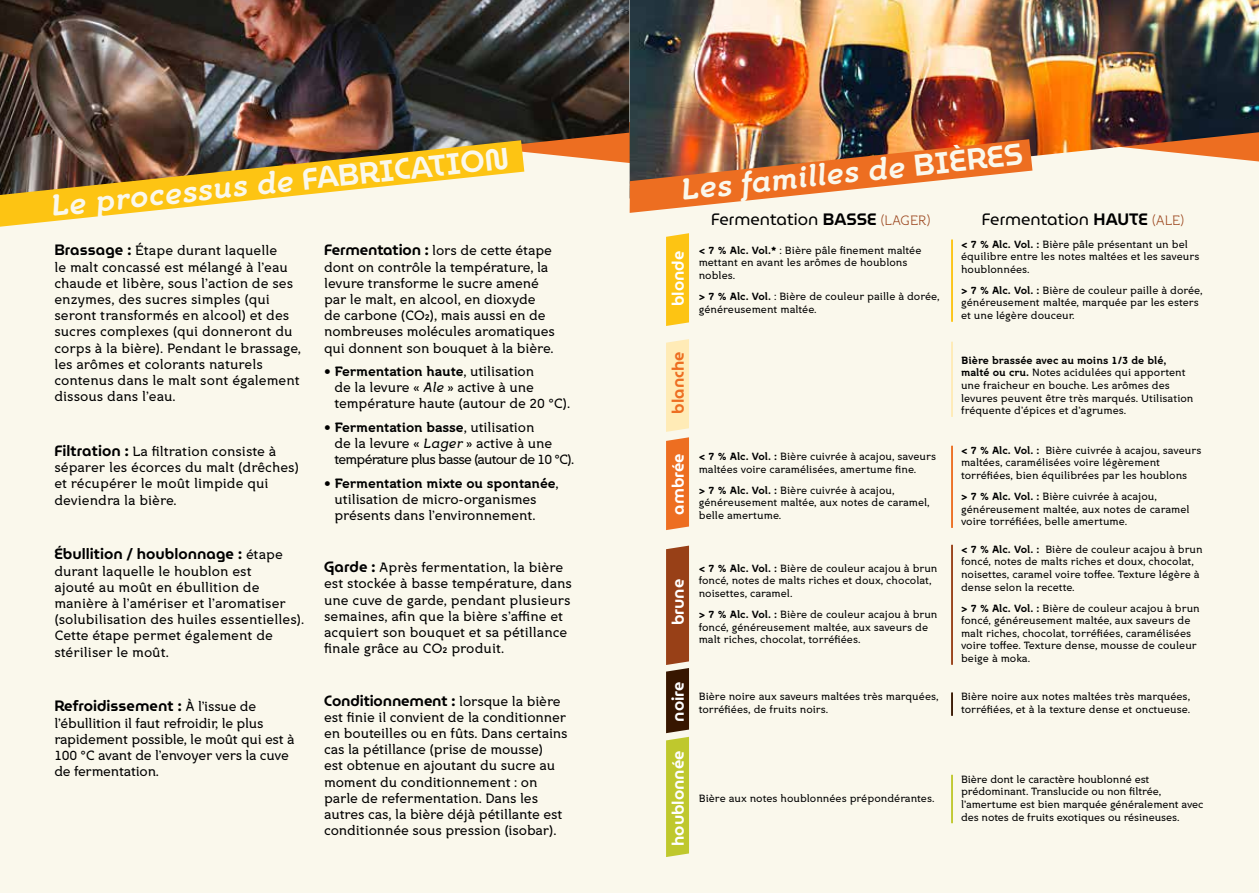
<style>
.page{position:relative;width:1259px;height:893px;background:#fff}
.page>*{position:absolute;margin:0;border:0;box-sizing:border-box;transform-origin:0 0}
.t1{font:italic 700 30px "Croog Pro";color:#faf8ec}
.t2{font:600 16.5px "Museo Moderno";color:#000}
.t3{font:600 16.5px "Museo Moderno";color:#fff}
.t4{font:600 16.5px "Museo Moderno";color:#ed6e21}
.t5{font:600 15px "Museo Moderno";color:#000}
.t6{font:13.5px/16.2px "Croog Pro";letter-spacing:-.01em;color:#000}
.t7{font:13.5px/16.2px "Croog Pro";letter-spacing:-.06em;color:#000}
.t8{font:10.5px/12.6px "Croog Pro";color:#000}
.s1{font-family:"Museo Moderno";font-weight:600;font-style:normal}
.s2{font-family:"Croog Pro";font-weight:300;font-size:13.5px;color:#984017}
.s3{font-weight:700}
.s4{font-family:"Museo Moderno";font-weight:600;font-size:15px}
.s5{font-style:italic}
.s6{font-family:"Croog Pro";font-weight:400;font-size:13.5px}
</style>
<div class="page">
<div style="left:0;top:0;width:629px;height:893px;background:#faf8ec"></div>
<div style="left:629px;top:0;width:630px;height:893px;background:#faf8ec"></div>
<img style="left:0;top:0;width:1259px;height:171px">
<img style="left:0;top:140px;width:474px;height:87px">
<svg style="left:1118px;top:115px;width:141px;height:46px;background:#835742"></svg>
<img style="left:474px;top:106px;width:558px;height:107px">
<svg style="left:666px;top:233px;width:23px;height:93px;background:#fcc61c"></svg>
<svg style="left:666px;top:339px;width:23px;height:191px;background:#f6b174"></svg>
<svg style="left:666px;top:546px;width:23px;height:311px;background:#997526"></svg>
<hr style="left:951px;top:240px;width:1px;height:82px;background:#fdc413">
<hr style="left:951px;top:342px;width:1px;height:75px;background:#ffebb6">
<hr style="left:951px;top:446px;width:1px;height:82px;background:#ed6e21">
<hr style="left:951px;top:545px;width:1px;height:120px;background:#984017">
<hr style="left:951px;top:775px;width:1px;height:48px;background:#bfc82d">
<svg style="left:951px;top:693px;width:1px;height:23px"></svg>
<h1 class="t1" style="left:48px;top:187px;width:463px;rotate:-6deg">Le processus de <span class="s1">FABRICATION</span></h1>
<h1 class="t1" style="left:678px;top:171px;width:346px;rotate:-6deg">Les familles de <span class="s1">BIÈRES</span></h1>
<h2 class="t2" style="left:711px;top:207px;width:221px">Fermentation BASSE <span class="s2">(LAGER)</span></h2>
<h2 class="t2" style="left:981px;top:207px;width:204px">Fermentation HAUTE <span class="s2">(ALE)</span></h2>
<p class="t8" style="left:699px;top:244px;width:224px"><span class="s3">&lt; 7 % Alc. Vol.*</span> : Bière pâle finement maltée mettant en avant les arômes de houblons nobles.</p>
<p class="t8" style="left:699px;top:290px;width:242px"><span class="s3">&gt; 7 % Alc. Vol.</span> : Bière de couleur paille à dorée, généreusement maltée.</p>
<p class="t8" style="left:961px;top:238px;width:240px"><span class="s3">&lt; 7 % Alc. Vol. :</span> Bière pâle présentant un bel équilibre entre les notes maltées et les saveurs houblonnées.</p>
<p class="t8" style="left:961px;top:284px;width:243px"><span class="s3">&gt; 7 % Alc. Vol. :</span> Bière de couleur paille à dorée, généreusement maltée, marquée par les esters et une légère douceur.</p>
<p class="t8" style="left:961px;top:354px;width:234px"><span class="s3">Bière brassée avec au moins 1/3 de blé, malté ou cru.</span> Notes acidulées qui apportent une fraicheur en bouche. Les arômes des levures peuvent être très marqués. Utilisation fréquente d’épices et d’agrumes.</p>
<p class="t6" style="left:54px;top:242px;width:248px"><span class="s4">Brassage :</span> Étape durant laquelle<br>le malt concassé est mélangé à l’eau chaude et libère, sous l’action de ses enzymes, des sucres simples (qui seront transformés en alcool) et des sucres complexes (qui donneront du corps à la bière). Pendant le brassage, les arômes et colorants naturels contenus dans le malt sont également dissous dans l’eau.</p>
<p class="t6" style="left:324px;top:242px;width:232px"><span class="s4">Fermentation :</span> lors de cette étape dont on contrôle la température, la levure transforme le sucre amené par le malt, en alcool, en dioxyde de carbone (CO2), mais aussi en de nombreuses molécules aromatiques qui donnent son bouquet à la bière.</p>
<p class="t6" style="left:334px;top:363px;width:237px;text-indent:-10px"><span class="s3">• Fermentation haute</span>, utilisation<br>de la levure « <span class="s5">Ale</span> » active à une température haute (autour de 20 °C).</p>
<p class="t7" style="left:334px;top:419px;width:241px;text-indent:-10px"><span class="s3">• Fermentation basse</span>, utilisation<br>de la levure « <span class="s5">Lager</span> » active à une température plus basse (autour de 10 °C).</p>
<p class="t6" style="left:334px;top:475px;width:226px;text-indent:-10px"><span class="s3">• Fermentation mixte ou spontanée</span>, utilisation de micro-organismes présents dans l’environnement.</p>
<p class="t6" style="left:324px;top:559px;width:249px"><span class="s4">Garde :</span> Après fermentation, la bière est stockée à basse température, dans une cuve de garde, pendant plusieurs semaines, afin que la bière s’affine et acquiert son bouquet et sa pétillance finale grâce au CO2 produit.</p>
<h3 class="t5" style="left:324px;top:689px;width:238px">Conditionnement : <span class="s6">lorsque la bière</span></h3>
<p class="t6" style="left:324px;top:709px;width:245px">est finie il convient de la conditionner en bouteilles ou en fûts. Dans certains cas la pétillance (prise de mousse)<br>est obtenue en ajoutant du sucre au moment du conditionnement : on parle de refermentation. Dans les autres cas, la bière déjà pétillante est conditionnée sous pression (isobar).</p>
<h2 class="t3" style="left:665px;top:306px;width:57px;rotate:-90deg">blonde</h2>
<h2 class="t4" style="left:665px;top:414px;width:64px;rotate:-90deg">blanche</h2>
<p class="t6" style="left:54px;top:443px;width:246px"><span class="s4">Filtration :</span> La filtration consiste à séparer les écorces du malt (drêches) et récupérer le moût limpide qui deviendra la bière.</p>
<p class="t8" style="left:961px;top:444px;width:242px"><span class="s3">&lt; 7 % Alc. Vol. :</span> Bière cuivrée à acajou, saveurs maltées, caramélisées voire légèrement torréfiées, bien équilibrées par les houblons</p>
<p class="t8" style="left:961px;top:490px;width:230px"><span class="s3">&gt; 7 % Alc. Vol. :</span> Bière cuivrée à acajou, généreusement maltée, aux notes de caramel voire torréfiées, belle amertume.</p>
<p class="t8" style="left:699px;top:450px;width:239px"><span class="s3">&lt; 7 % Alc. Vol. :</span> Bière cuivrée à acajou, saveurs maltées voire caramélisées, amertume fine.</p>
<p class="t8" style="left:699px;top:484px;width:232px"><span class="s3">&gt; 7 % Alc. Vol. :</span> Bière cuivrée à acajou, généreusement maltée, aux notes de caramel, belle amertume.</p>
<h2 class="t3" style="left:665px;top:515px;width:63px;rotate:-90deg">ambrée</h2>
<p class="t8" style="left:961px;top:543px;width:243px"><span class="s3">&lt; 7 % Alc. Vol. :</span> Bière de couleur acajou à brun foncé, notes de malts riches et doux, chocolat, noisettes, caramel voire toffee. Texture légère à dense selon la recette.</p>
<p class="t8" style="left:961px;top:602px;width:240px"><span class="s3">&gt; 7 % Alc. Vol. :</span> Bière de couleur acajou à brun foncé, généreusement maltée, aux saveurs de malt riches, chocolat, torréfiées, caramélisées voire toffee. Texture dense, mousse de couleur beige à moka.</p>
<h3 class="t5" style="left:54px;top:543px;width:230px">Ébullition / houblonnage : <span class="s6">étape</span></h3>
<p class="t6" style="left:54px;top:563px;width:251px">durant laquelle le houblon est<br>ajouté au moût en ébullition de manière à l’amériser et l’aromatiser (solubilisation des huiles essentielles).<br>Cette étape permet également de stériliser le moût.</p>
<p class="t8" style="left:699px;top:562px;width:240px"><span class="s3">&lt; 7 % Alc. Vol. :</span> Bière de couleur acajou à brun foncé, notes de malts riches et doux, chocolat, noisettes, caramel.</p>
<p class="t8" style="left:699px;top:608px;width:240px"><span class="s3">&gt; 7 % Alc. Vol. :</span> Bière de couleur acajou à brun foncé, généreusement maltée, aux saveurs de malt riches, chocolat, torréfiées.</p>
<h2 class="t3" style="left:665px;top:625px;width:48px;rotate:-90deg">brune</h2>
<h2 class="t3" style="left:665px;top:722px;width:42px;rotate:-90deg">noire</h2>
<p class="t8" style="left:699px;top:690px;width:241px">Bière noire aux saveurs maltées très marquées, torréfiées, de fruits noirs.</p>
<p class="t8" style="left:961px;top:690px;width:231px">Bière noire aux notes maltées très marquées, torréfiées, et à la texture dense et onctueuse.</p>
<h3 class="t5" style="left:54px;top:695px;width:203px">Refroidissement : <span class="s6">À l’issue de</span></h3>
<p class="t6" style="left:54px;top:715px;width:242px">l’ébullition il faut refroidir, le plus rapidement possible, le moût qui est à 100 °C avant de l’envoyer vers la cuve de fermentation.</p>
<h2 class="t3" style="left:665px;top:846px;width:97px;rotate:-90deg">houblonnée</h2>
<p class="t8" style="left:961px;top:773px;width:244px">Bière dont le caractère houblonné est prédominant. Translucide ou non filtrée, l’amertume est bien marquée généralement avec des notes de fruits exotiques ou résineuses.</p>
<p class="t8" style="left:699px;top:792px;width:237px">Bière aux notes houblonnées prépondérantes.</p>
</div>
